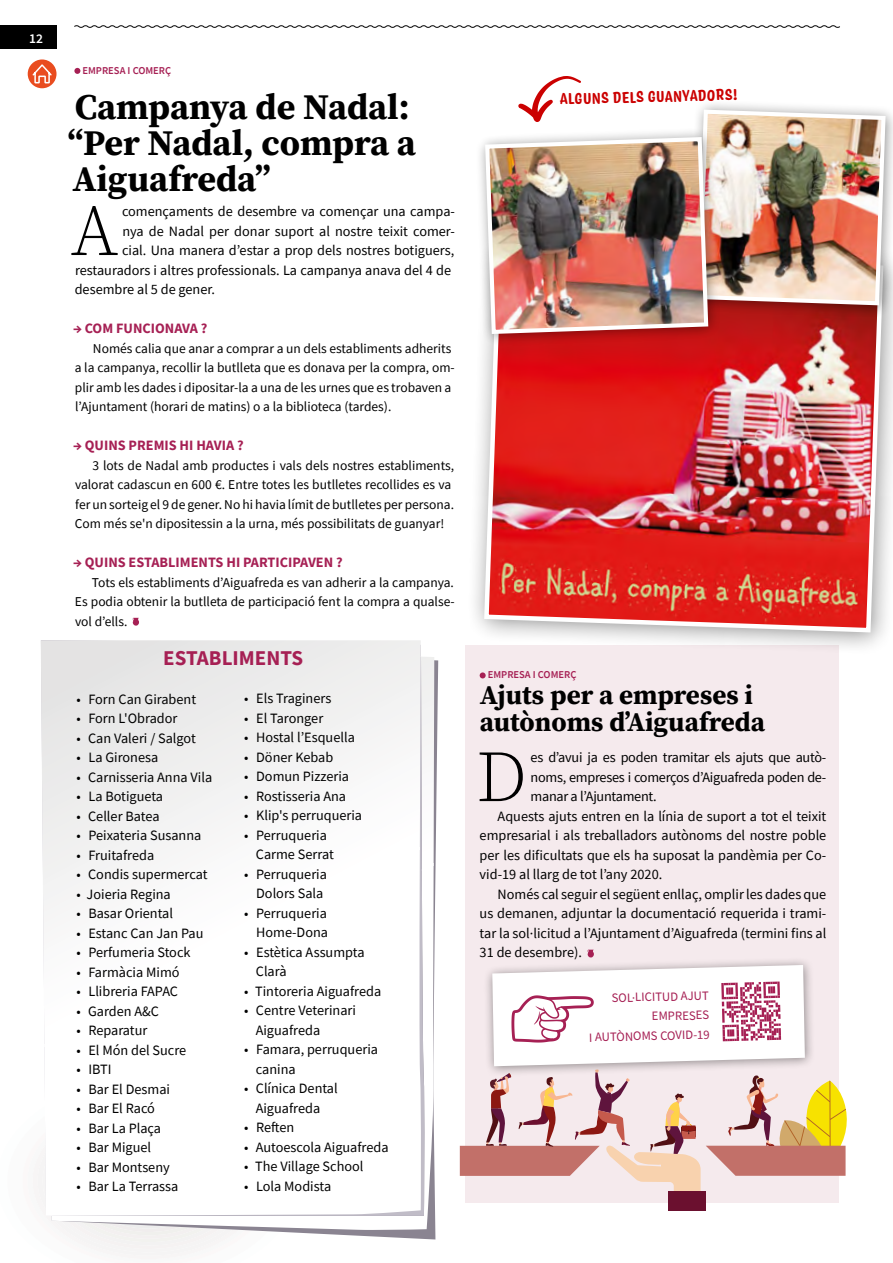
<style>
.page{position:relative;width:893px;height:1263px;background:#fff}
.page>*{position:absolute;margin:0;border:0;box-sizing:border-box;transform-origin:0 0}
.t1{font:72.15px "Source Serif Variable";color:#000}
.t2{font:700 36px/36px "Source Serif Pro";color:#000}
.t3{font:700 27px/27px "Source Serif Pro";color:#000}
.t4{font:700 21px "Source Sans Pro";color:#a62054}
.t5{font:700 16.5px "Coniferous";color:#cb0101}
.t6{font:14.25px/19.5px "Source Sans Pro";color:#000}
.t7{font:14.25px "Source Sans Pro";letter-spacing:-.02em;color:#000}
.t8{font:700 14.25px "Source Sans Pro";color:#a62054}
.t9{font:13.5px/19.5px "Source Sans Pro";color:#000}
.t10{font:600 13.5px "Source Sans Pro";color:#fff}
.t11{font:12.75px/19.5px "Source Sans Pro";color:#a62054;text-align:right}
.t12{font:600 10.5px "Source Sans Pro";color:#a62054}
</style>
<div class="page">
<svg style="left:74px;top:25px;width:766px;height:3px"></svg>
<svg style="left:28px;top:59px;width:29px;height:29px"></svg>
<svg style="left:31px;top:63px;width:22px;height:21px"></svg>
<svg style="left:280px;top:657px;width:154px;height:573px"></svg>
<svg style="left:37px;top:1145px;width:243px;height:111px"></svg>
<svg style="left:46px;top:640px;width:376px;height:576px"></svg>
<div style="left:465px;top:645px;width:374px;height:558px;background:#f5eaed"></div>
<div style="left:668px;top:1191px;width:38px;height:19px;background:#6b102f"></div>
<svg style="left:480px;top:672px;width:6px;height:6px"></svg>
<svg style="left:588px;top:950px;width:6px;height:6px"></svg>
<svg style="left:460px;top:963px;width:387px;height:228px"></svg>
<svg style="left:74px;top:68px;width:6px;height:6px"></svg>
<svg style="left:133px;top:618px;width:6px;height:8px"></svg>
<div style="left:465px;top:233px;width:428px;height:423px;background:#000;opacity:.42"></div>
<img style="left:482px;top:319px;width:404px;height:316px">
<div style="left:686px;top:100px;width:207px;height:219px;background:#000;opacity:.42"></div>
<img style="left:695px;top:107px;width:193px;height:200px">
<div style="left:474px;top:127px;width:247px;height:220px;background:#000;opacity:.42"></div>
<img style="left:483px;top:135px;width:227px;height:201px">
<svg style="left:518px;top:76px;width:63px;height:46px"></svg>
<div style="left:0;top:26px;width:56px;height:23px;background:#000"></div>
<p class="t10" style="left:29px;top:29px;width:15px">12</p>
<p class="t12" style="left:83px;top:63px;width:90px">EMPRESA I COMERÇ</p>
<h2 class="t2" style="left:68px;top:88px;width:350px">Campanya de Nadal: “Per Nadal, compra a<br>Aiguafreda”</h2>
<h1 class="t1" style="left:71px;top:183px;width:49px">A</h1>
<p class="t6" style="left:122px;top:201px;width:334px">començaments de desembre va començar una campa-</p>
<p class="t6" style="left:122px;top:221px;width:334px">nya de Nadal per donar suport al nostre teixit comer-</p>
<p class="t6" style="left:122px;top:240px;width:334px">cial. Una manera d’estar a prop dels nostres botiguers,</p>
<p class="t6" style="left:75px;top:260px;width:378px">restauradors i altres professionals. La campanya anava del 4 de</p>
<p class="t6" style="left:75px;top:279px;width:142px">desembre al 5 de gener.</p>
<p class="t8" style="left:73px;top:319px;width:136px">→ COM FUNCIONAVA ?</p>
<p class="t9" style="left:75px;top:338px;width:382px;text-indent:18px">Només calia que anar a comprar a un dels establiments adherits a la campanya, recollir la butlleta que es donava per la compra, om&shy;plir amb les dades i dipositar-la a una de les urnes que es trobaven a l’Ajuntament (horari de matins) o a la biblioteca (tardes).</p>
<p class="t8" style="left:73px;top:436px;width:172px">→ QUINS PREMIS HI HAVIA ?</p>
<p class="t9" style="left:75px;top:455px;width:381px;text-indent:18px">3 lots de Nadal amb productes i vals dels nostres establiments, valorat cadascun en 600 €. Entre totes les butlletes recollides es va fer un sorteig el 9 de gener. No hi havia límit de butlletes per persona.<br>Com més se'n dipositessin a la urna, més possibilitats de guanyar!</p>
<p class="t8" style="left:73px;top:553px;width:271px">→ QUINS ESTABLIMENTS HI PARTICIPAVEN ?</p>
<p class="t9" style="left:75px;top:572px;width:381px;text-align:justify;text-indent:17px">Tots els establiments d’Aiguafreda es van adherir a la campanya.<br>Es podia obtenir la butlleta de participació fent la compra a qualse&shy;vol d’ells.</p>
<h3 class="t4" style="left:163px;top:643px;width:141px">ESTABLIMENTS</h3>
<p class="t6" style="left:76px;top:689px;width:121px">• Forn Can Girabent</p>
<p class="t6" style="left:76px;top:708px;width:103px">• Forn L'Obrador</p>
<p class="t6" style="left:76px;top:728px;width:121px">• Can Valeri / Salgot</p>
<p class="t6" style="left:76px;top:747px;width:83px">• La Gironesa</p>
<p class="t6" style="left:76px;top:767px;width:137px">• Carnisseria Anna Vila</p>
<p class="t6" style="left:76px;top:786px;width:88px">• La Botigueta</p>
<p class="t6" style="left:76px;top:806px;width:85px">• Celler Batea</p>
<p class="t6" style="left:76px;top:825px;width:126px">• Peixateria Susanna</p>
<p class="t6" style="left:76px;top:845px;width:79px">• Fruitafreda</p>
<p class="t6" style="left:76px;top:864px;width:133px">• Condis supermercat</p>
<p class="t6" style="left:76px;top:884px;width:96px">• Joieria Regina</p>
<p class="t6" style="left:76px;top:903px;width:98px">• Basar Oriental</p>
<p class="t6" style="left:76px;top:923px;width:128px">• Estanc Can Jan Pau</p>
<p class="t6" style="left:76px;top:942px;width:116px">• Perfumeria Stock</p>
<p class="t6" style="left:76px;top:962px;width:105px">• Farmàcia Mimó</p>
<p class="t6" style="left:76px;top:981px;width:103px">• Llibreria FAPAC</p>
<p class="t6" style="left:76px;top:1001px;width:84px">• Garden A&amp;C</p>
<p class="t6" style="left:76px;top:1020px;width:72px">• Reparatur</p>
<p class="t6" style="left:76px;top:1040px;width:111px">• El Món del Sucre</p>
<p class="t6" style="left:76px;top:1059px;width:37px">• IBTI</p>
<p class="t6" style="left:76px;top:1079px;width:95px">• Bar El Desmai</p>
<p class="t6" style="left:76px;top:1098px;width:80px">• Bar El Racó</p>
<p class="t6" style="left:76px;top:1118px;width:86px">• Bar La Plaça</p>
<p class="t6" style="left:76px;top:1137px;width:76px">• Bar Miguel</p>
<p class="t6" style="left:76px;top:1157px;width:95px">• Bar Montseny</p>
<p class="t6" style="left:76px;top:1176px;width:103px">• Bar La Terrassa</p>
<p class="t6" style="left:244px;top:689px;width:89px">• Els Traginers</p>
<p class="t6" style="left:244px;top:708px;width:81px">• El Taronger</p>
<p class="t6" style="left:244px;top:728px;width:112px">• Hostal l’Esquella</p>
<p class="t6" style="left:244px;top:747px;width:91px">• Döner Kebab</p>
<p class="t6" style="left:244px;top:767px;width:106px">• Domun Pizzeria</p>
<p class="t6" style="left:244px;top:786px;width:103px">• Rostisseria Ana</p>
<p class="t6" style="left:244px;top:806px;width:119px">• Klip's perruqueria</p>
<p class="t6" style="left:256px;top:825px;width:80px;text-indent:-12px">• Perruqueria<br>Carme Serrat</p>
<p class="t6" style="left:244px;top:864px;width:84px;text-align:center">• Perruqueria<br>Dolors Sala</p>
<p class="t6" style="left:244px;top:903px;width:85px;text-align:right">• Perruqueria<br>Home-Dona</p>
<p class="t6" style="left:256px;top:942px;width:110px;text-indent:-12px">• Estètica Assumpta<br>Clarà</p>
<p class="t6" style="left:244px;top:981px;width:139px">• Tintoreria Aiguafreda</p>
<p class="t6" style="left:256px;top:1001px;width:102px;text-indent:-11px">• Centre Veterinari<br>Aiguafreda</p>
<p class="t6" style="left:256px;top:1040px;width:124px;text-indent:-12px">• Famara, perruqueria canina</p>
<p class="t6" style="left:244px;top:1079px;width:95px;text-align:center">• Clínica Dental<br>Aiguafreda</p>
<p class="t6" style="left:244px;top:1118px;width:52px">• Reften</p>
<p class="t6" style="left:244px;top:1137px;width:146px">• Autoescola Aiguafreda</p>
<p class="t6" style="left:244px;top:1157px;width:121px">• The Village School</p>
<p class="t6" style="left:244px;top:1176px;width:88px">• Lola Modista</p>
<p class="t5" style="left:560px;top:87px;width:179px;rotate:-1deg">ALGUNS DELS GUANYADORS!</p>
<p class="t12" style="left:488px;top:668px;width:90px">EMPRESA I COMERÇ</p>
<h3 class="t3" style="left:480px;top:681px;width:287px">Ajuts per a empreses i autònoms d’Aiguafreda</h3>
<h1 class="t1" style="left:476px;top:729px;width:53px">D</h1>
<p class="t7" style="left:531px;top:748px;width:297px">es d’avui ja es poden tramitar els ajuts que autò-</p>
<p class="t7" style="left:531px;top:768px;width:297px">noms, empreses i comerços d’Aiguafreda poden de-</p>
<p class="t7" style="left:531px;top:787px;width:128px">manar a l’Ajuntament.</p>
<p class="t6" style="left:498px;top:806px;width:330px">Aquests ajuts entren en la línia de suport a tot el teixit</p>
<p class="t6" style="left:480px;top:825px;width:348px">empresarial i als treballadors autònoms del nostre poble</p>
<p class="t6" style="left:480px;top:845px;width:348px">per les dificultats que els ha suposat la pandèmia per Co-</p>
<p class="t6" style="left:480px;top:864px;width:184px">vid-19 al llarg de tot l’any 2020.</p>
<p class="t6" style="left:498px;top:884px;width:330px">Només cal seguir el següent enllaç, omplir les dades que</p>
<p class="t6" style="left:480px;top:903px;width:348px">us demanen, adjuntar la documentació requerida i trami-</p>
<p class="t6" style="left:480px;top:923px;width:348px">tar la sol·licitud a l’Ajuntament d’Aiguafreda (termini fins al</p>
<p class="t6" style="left:480px;top:942px;width:104px">31 de desembre).</p>
<p class="t11" style="left:588px;top:988px;width:122px;rotate:-1deg">SOL·LICITUD AJUT<br>EMPRESES<br>I AUTÒNOMS COVID-19</p>
</div>
